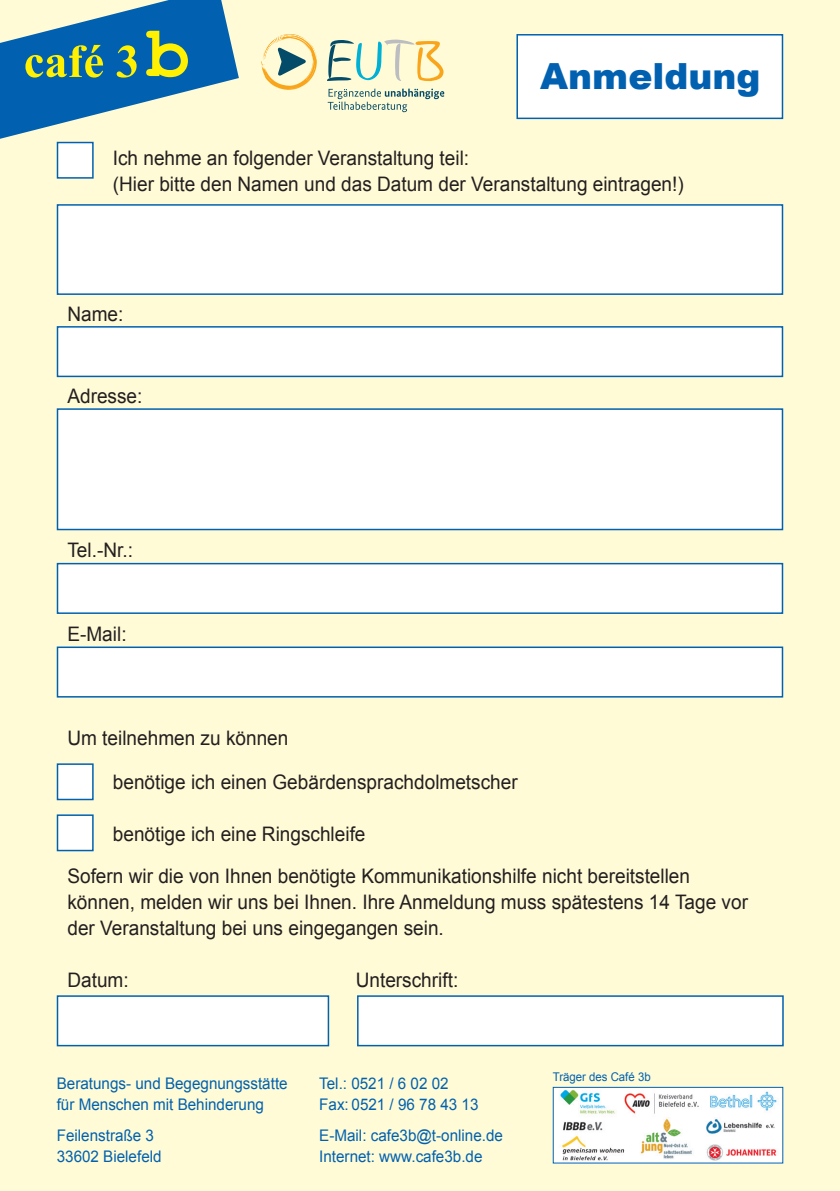
<style>
.page{position:relative;width:840px;height:1191px;background:#fff}
.page>*{position:absolute;margin:0;border:0;box-sizing:border-box;transform-origin:0 0}
.t1{font:900 36px "Arial";color:#0161b0}
.t2{font:20px/26px "Arial";color:#231f20;scale:.95 1}
.t3{font:16px/21px "Arial";color:#0161b0;scale:.95 1}
.t4{font:12px "Arial";color:#0161b0;scale:.95 1}
</style>
<div class="page">
<div style="left:0;top:0;width:839px;height:1191px;background:#fffbd6"></div>
<svg style="left:0;top:0;width:239px;height:179px"></svg>
<div style="left:56px;top:204px;width:727px;height:91px;background:#fff"></div>
<svg style="left:56px;top:326px;width:727px;height:52px"></svg>
<div style="left:56px;top:408px;width:727px;height:123px;background:#fff"></div>
<svg style="left:56px;top:562px;width:727px;height:52px"></svg>
<svg style="left:56px;top:646px;width:727px;height:52px"></svg>
<svg style="left:56px;top:763px;width:38px;height:38px"></svg>
<svg style="left:56px;top:814px;width:38px;height:38px"></svg>
<svg style="left:56px;top:995px;width:274px;height:52px"></svg>
<svg style="left:357px;top:995px;width:427px;height:52px"></svg>
<svg style="left:261px;top:34px;width:56px;height:56px"></svg>
<svg style="left:327px;top:40px;width:116px;height:41px"></svg>
<svg style="left:327px;top:89px;width:117px;height:23px"></svg>
<svg style="left:516px;top:34px;width:267px;height:86px"></svg>
<img style="left:554px;top:1089px;width:226px;height:72px">
<div style="left:552px;top:1087px;width:230px;height:76px;border:1px solid #0161b0"></div>
<h1 class="t1" style="left:540px;top:50px;width:222px">Anmeldung</h1>
<p class="t2" style="left:113px;top:145px;width:602px">Ich nehme an folgender Veranstaltung teil:<br>(Hier bitte den Namen und das Datum der Veranstaltung eintragen!)</p>
<p class="t2" style="left:67px;top:301px;width:60px">Name:</p>
<p class="t2" style="left:67px;top:383px;width:80px">Adresse:</p>
<p class="t2" style="left:67px;top:537px;width:70px">Tel.-Nr.:</p>
<p class="t2" style="left:67px;top:621px;width:64px">E-Mail:</p>
<p class="t2" style="left:67px;top:725px;width:234px">Um teilnehmen zu können</p>
<p class="t2" style="left:113px;top:769px;width:427px">benötige ich einen Gebärdensprachdolmetscher</p>
<p class="t2" style="left:67px;top:813px;width:656px;line-height:42px;text-indent:45px">benötige ich eine Ringschleife<br>Sofern wir die von Ihnen benötigte Kommunikationshilfe nicht bereitstellen</p>
<p class="t2" style="left:67px;top:889px;width:717px">können, melden wir uns bei Ihnen. Ihre Anmeldung muss spätestens 14 Tage vor der Veranstaltung bei uns eingegangen sein.</p>
<p class="t2" style="left:67px;top:967px;width:66px">Datum:</p>
<p class="t2" style="left:355px;top:967px;width:109px">Unterschrift:</p>
<p class="t3" style="left:57px;top:1073px;width:244px">Beratungs- und Begegnungsstätte für Menschen mit Behinderung</p>
<p class="t3" style="left:57px;top:1125px;width:112px">Feilenstraße 3<br>33602 Bielefeld</p>
<p class="t3" style="left:319px;top:1073px;width:169px">Tel.: 0521 / 6 02 02<br>Fax: 0521 / 96 78 43 13</p>
<p class="t3" style="left:319px;top:1125px;width:195px">E-Mail: cafe3b@t-online.de<br>Internet: www.cafe3b.de</p>
<p class="t4" style="left:552px;top:1068px;width:104px">Träger des Café 3b</p>
</div>
